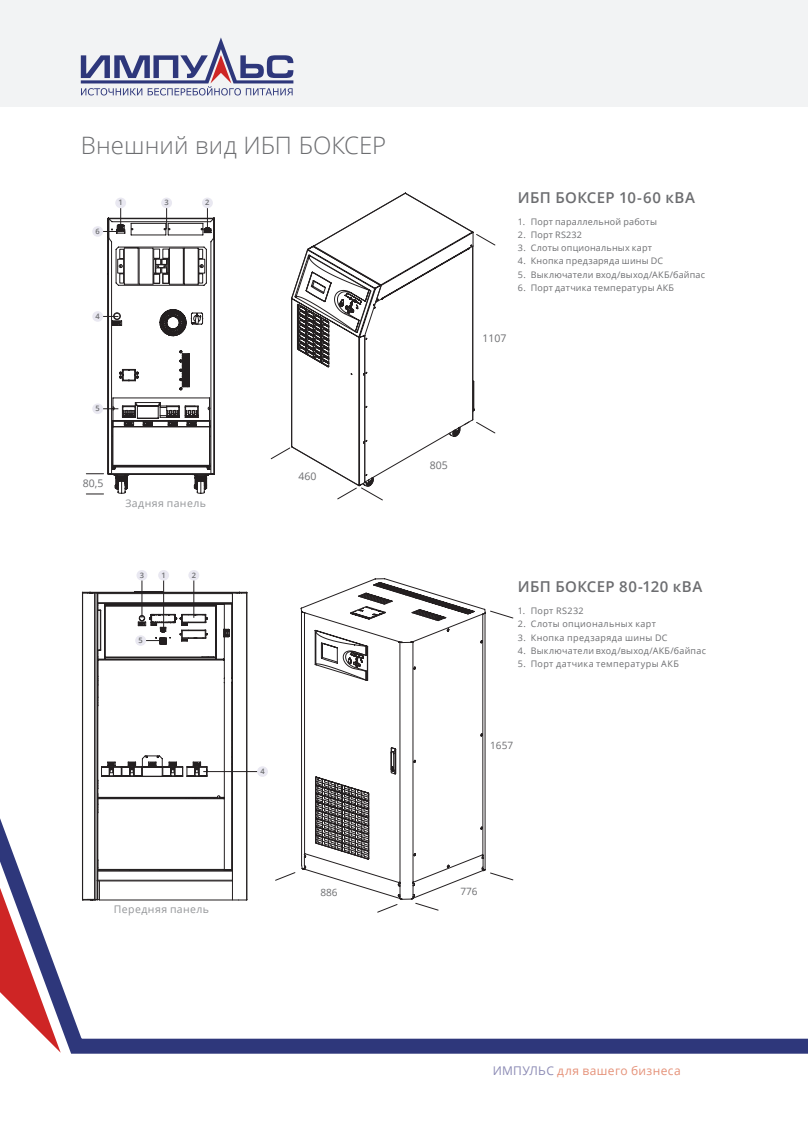
<style>
.page{position:relative;width:808px;height:1123px;background:#fff}
.page>*{position:absolute;margin:0;border:0;box-sizing:border-box;transform-origin:0 0}
.Область{font:300 24px "Open Sans";letter-spacing:.005em;color:#6c6d70}
.заголовок{font:600 15px "Open Sans";letter-spacing:.025em;color:#6c6d70}
.t1{font:12px "Open Sans";letter-spacing:.03em;color:#e59178}
.Основной_текст{font:10.5px "Open Sans";letter-spacing:.04em;color:#939598}
.t2{font:10.5px "Open Sans";color:#6c6d70}
.t3{font:10.05px "Open Sans";color:#6c6d70}
.t4{font:9px "Open Sans";letter-spacing:.03em;color:#6c6d70}
.Раздел{font:600 7.5px "Open Sans";color:#6c6d70}
.s1{color:#8c8bb5}
</style>
<div class="page">
<svg style="left:0;top:818px;width:808px;height:236px"></svg>
<div style="left:0;top:0;width:808px;height:106px;background:#f2f3f4"></div>
<svg style="left:81px;top:37px;width:212px;height:58px"></svg>
<svg style="left:333px;top:193px;width:141px;height:41px"></svg>
<svg style="left:271px;top:234px;width:224px;height:266px"></svg>
<svg style="left:275px;top:578px;width:238px;height:334px"></svg>
<svg style="left:304px;top:612px;width:179px;height:271px"></svg>
<svg style="left:82px;top:591px;width:165px;height:308px"></svg>
<hr style="left:98px;top:870px;width:134px;height:1px;background:#231f20">
<hr style="left:98px;top:880px;width:134px;height:1px;background:#231f20">
<hr style="left:98px;top:602px;width:134px;height:1px;background:#231f20">
<hr style="left:98px;top:593px;width:134px;height:1px;background:#231f20">
<hr style="left:247px;top:593px;width:1px;height:306px;background:#231f20">
<hr style="left:232px;top:593px;width:1px;height:307px;background:#231f20">
<hr style="left:98px;top:593px;width:1px;height:306px;background:#231f20">
<hr style="left:246px;top:593px;width:1px;height:306px;background:#231f20">
<hr style="left:99px;top:899px;width:147px;height:1px;background:#231f20">
<hr style="left:94px;top:593px;width:1px;height:306px;background:#231f20">
<hr style="left:97px;top:593px;width:1px;height:306px;background:#231f20">
<hr style="left:95px;top:593px;width:1px;height:306px;background:#231f20">
<svg style="left:232px;top:592px;width:16px;height:2px"></svg>
<svg style="left:82px;top:592px;width:17px;height:2px"></svg>
<hr style="left:82px;top:593px;width:1px;height:306px;background:#231f20">
<svg style="left:82px;top:880px;width:18px;height:20px"></svg>
<div style="left:115px;top:198px;width:11px;height:10px;background:#e9e8f1;border-radius:50%"></div>
<hr style="left:163px;top:579px;width:1px;height:49px;background:#231f20">
<div style="left:158px;top:570px;width:11px;height:10px;background:#e9e8f1;border-radius:50%"></div>
<svg style="left:98px;top:603px;width:134px;height:267px"></svg>
<div style="left:135px;top:635px;width:11px;height:11px;background:#e9e8f1;border-radius:50%"></div>
<hr style="left:203px;top:771px;width:58px;height:1px;background:#231f20">
<div style="left:257px;top:766px;width:11px;height:11px;background:#e9e8f1;border-radius:50%"></div>
<div style="left:161px;top:198px;width:11px;height:10px;background:#e9e8f1;border-radius:50%"></div>
<hr style="left:142px;top:579px;width:1px;height:39px;background:#231f20">
<div style="left:136px;top:570px;width:11px;height:10px;background:#e9e8f1;border-radius:50%"></div>
<svg style="left:86px;top:208px;width:129px;height:287px"></svg>
<div style="left:202px;top:198px;width:11px;height:10px;background:#e9e8f1;border-radius:50%"></div>
<hr style="left:193px;top:579px;width:1px;height:39px;background:#231f20">
<div style="left:188px;top:570px;width:11px;height:10px;background:#e9e8f1;border-radius:50%"></div>
<p class="Область" style="left:81px;top:129px;width:307px">Внешний вид ИБП БОКСЕР</p>
<p class="Раздел" style="left:96px;top:226px;width:6px">6</p>
<p class="Раздел" style="left:119px;top:197px;width:6px">1</p>
<p class="Раздел" style="left:96px;top:311px;width:6px">4</p>
<p class="Раздел" style="left:164px;top:197px;width:6px">3</p>
<p class="Раздел" style="left:205px;top:197px;width:6px">2</p>
<p class="Раздел" style="left:96px;top:403px;width:6px">5</p>
<p class="t2" style="left:83px;top:476px;width:22px">80,5</p>
<p class="Основной_текст" style="left:125px;top:495px;width:82px">Задняя панель</p>
<p class="Раздел" style="left:140px;top:570px;width:6px">3</p>
<p class="Раздел" style="left:161px;top:570px;width:6px">1</p>
<p class="Раздел" style="left:139px;top:635px;width:6px">5</p>
<p class="Раздел" style="left:192px;top:570px;width:6px">2</p>
<p class="t2" style="left:298px;top:469px;width:20px">460</p>
<p class="Раздел" style="left:260px;top:766px;width:6px">4</p>
<p class="заголовок" style="left:518px;top:187px;width:178px">ИБП БОКСЕР 10-60 кВА</p>
<p class="t4" style="left:518px;top:215px;width:140px">1. Порт параллельной работы</p>
<p class="t4" style="left:518px;top:228px;width:66px">2. Порт RS232</p>
<p class="t4" style="left:518px;top:242px;width:135px">3. Слоты опциональных карт</p>
<p class="t4" style="left:518px;top:255px;width:147px">4. Кнопка предзаряда шины DC</p>
<p class="t4" style="left:518px;top:268px;width:189px">5. Выключатели вход/выход/АКБ/байпас</p>
<p class="t4" style="left:518px;top:281px;width:158px">6. Порт датчика температуры АКБ</p>
<p class="t2" style="left:482px;top:331px;width:26px">1107</p>
<p class="t2" style="left:430px;top:458px;width:20px">805</p>
<p class="заголовок" style="left:518px;top:576px;width:186px">ИБП БОКСЕР 80-120 кВА</p>
<p class="t4" style="left:518px;top:604px;width:67px">1. Порт RS232</p>
<p class="t4" style="left:518px;top:618px;width:139px">2. Слоты опциональных карт</p>
<p class="t4" style="left:518px;top:631px;width:151px">3. Кнопка предзаряда шины DC</p>
<p class="t4" style="left:518px;top:644px;width:189px">4. Выключатели вход/выход/АКБ/байпас</p>
<p class="t4" style="left:518px;top:657px;width:162px">5. Порт датчика температуры АКБ</p>
<p class="t3" style="left:490px;top:738px;width:25px">1657</p>
<p class="Основной_текст" style="left:114px;top:902px;width:97px">Передняя панель</p>
<p class="t3" style="left:320px;top:886px;width:19px">886</p>
<p class="t3" style="left:460px;top:884px;width:19px">776</p>
<h3 class="t1" style="left:493px;top:1062px;width:190px"><span class="s1">ИМПУЛЬС</span> для вашего бизнеса</h3>
</div>
